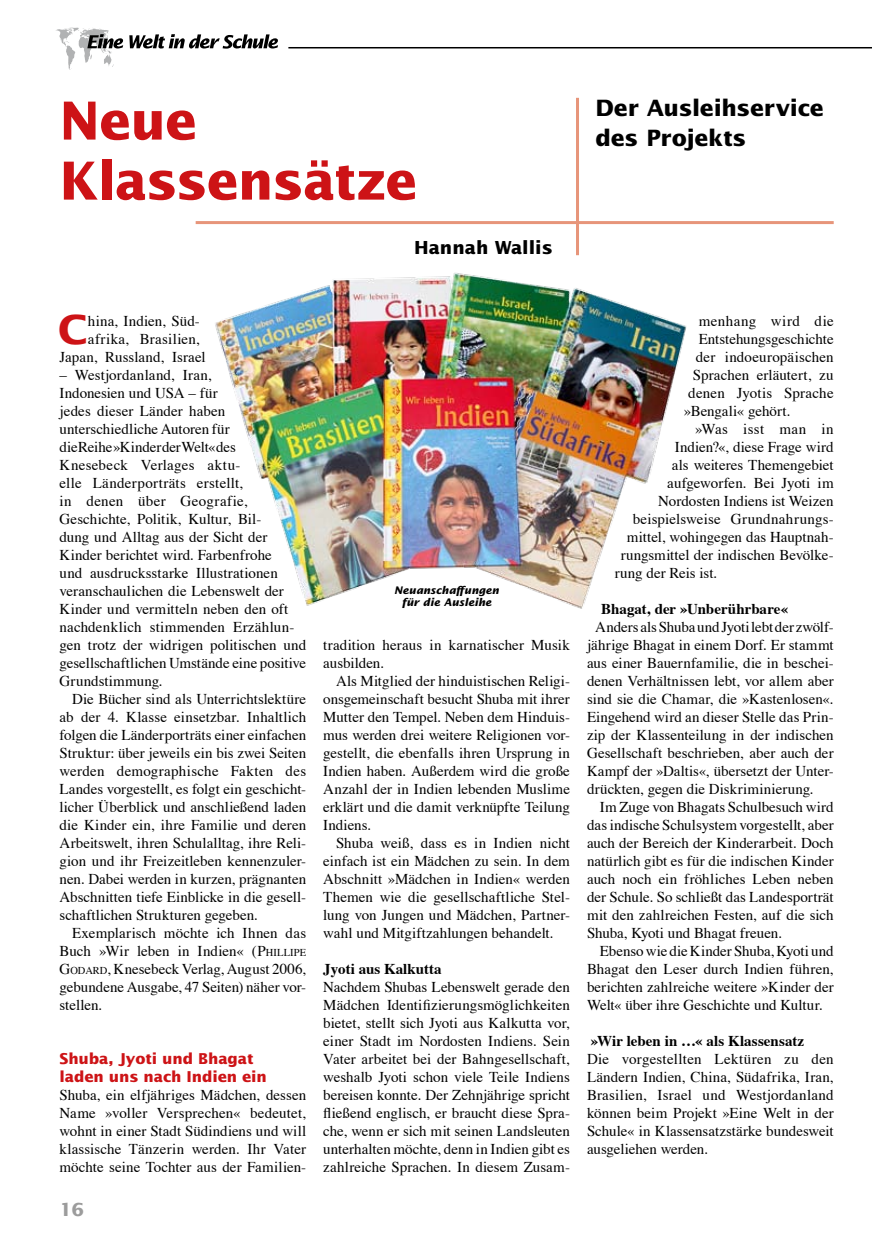
<style>
.page{position:relative;width:872px;height:1259px;background:#fff}
.page>*{position:absolute;margin:0;border:0;box-sizing:border-box;transform-origin:0 0}
.t1{font:700 52.5px/60px "Lucida Sans";letter-spacing:-.02em;color:#cd1316}
.t2{font:700 39.9px "Lucida Sans";color:#cd1316}
.t3{font:700 22.5px/30px "Lucida Sans";letter-spacing:-.01em;color:#000}
.t4{font:700 18px "Lucida Sans";color:#000}
.t5{font:700 18px "Lucida Sans";color:#9c9c9c}
.t6{font:15px/18px "Times";letter-spacing:.005em;color:#000;text-align:justify}
.t7{font:700 15px "Times";color:#000}
.t8{font:700 15px/18px "Lucida Sans";letter-spacing:-.01em;color:#cd1316}
.t9{font:15px "Times";letter-spacing:.025em;color:#000}
.t10{font:italic 700 10.5px/12px "Lucida Sans";color:#000;text-align:center}
.s1{font-style:inherit}
.s2{font-size:10.5px}
</style>
<div class="page">
<svg style="left:56px;top:28px;width:67px;height:42px"></svg>
<svg style="left:129px;top:34px;width:149px;height:15px"></svg>
<hr style="left:288px;top:47px;width:584px;height:1px;background:#000">
<hr style="left:196px;top:221px;width:637px;height:3px;background:#e7957a">
<hr style="left:576px;top:98px;width:3px;height:157px;background:#e7957a">
<img style="left:215px;top:272px;width:472px;height:337px">
<h1 class="t1" style="left:60px;top:90px;width:359px">Neue<br>Klassensätze</h1>
<h3 class="t3" style="left:595px;top:92px;width:230px">Der Ausleihservice des Projekts</h3>
<p class="t4" style="left:414px;top:236px;width:140px">Hannah Wallis</p>
<h2 class="t2" style="left:58px;top:305px;width:30px">C</h2>
<p class="t6" style="left:88px;top:310px;width:113px">hina, Indien, Süd-</p>
<p class="t6" style="left:88px;top:328px;width:113px">afrika, Brasilien,</p>
<p class="t6" style="left:60px;top:346px;width:148px">Japan, Russland, Israel</p>
<p class="t6" style="left:60px;top:364px;width:248px;text-align:left">– Westjordanland, Iran,<br>Indonesien und USA – für<br>jedes dieser Länder haben unterschiedliche Autoren für<br>die Reihe »Kinder der Welt« des<br>Knesebeck Verlages aktu-<br>elle Länderporträts erstellt,<br>in denen über Geografie,<br>Geschichte, Politik, Kultur, Bil-<br>dung und Alltag aus der Sicht der<br>Kinder berichtet wird. Farbenfrohe<br>und ausdrucksstarke Illustrationen veranschaulichen die Lebenswelt der<br>Kinder und vermitteln neben den oft nachdenklich stimmenden Erzählun&shy;gen trotz der widrigen politischen und gesellschaftlichen Umstände eine positive<br>Grundstimmung.</p>
<p class="t6" style="left:60px;top:688px;width:248px;text-indent:13px">Die Bücher sind als Unterrichtslektüre ab der 4. Klasse einsetzbar. Inhaltlich folgen die Länderporträts einer einfachen Struktur: über jeweils ein bis zwei Seiten werden demographische Fakten des Landes vorgestellt, es folgt ein geschicht&shy;licher Überblick und anschließend laden die Kinder ein, ihre Familie und deren Arbeitswelt, ihren Schulalltag, ihre Reli&shy;gion und ihr Freizeitleben kennenzuler&shy;nen. Dabei werden in kurzen, prägnanten Abschnitten tiefe Einblicke in die gesell&shy;schaftlichen Strukturen gegeben.</p>
<p class="t6" style="left:60px;top:922px;width:248px;text-indent:13px">Exemplarisch möchte ich Ihnen das Buch »Wir leben in Indien« (<span class="s1">P</span><span class="s2">HILLIPE </span><span class="s1">G</span><span class="s2">ODARD</span>, Knesebeck Verlag, August 2006, gebundene Ausgabe, 47 Seiten) näher vor&shy;stellen.</p>
<p class="t8" style="left:60px;top:1049px;width:209px">Shuba, Jyoti und Bhagat laden uns nach Indien ein</p>
<p class="t6" style="left:60px;top:1084px;width:248px">Shuba, ein elfjähriges Mädchen, dessen Name »voller Versprechen« bedeutet, wohnt in einer Stadt Südindiens und will klassische Tänzerin werden. Ihr Vater möchte seine Tochter aus der Familien-</p>
<p class="t5" style="left:60px;top:1198px;width:26px">16</p>
<p class="t10" style="left:394px;top:584px;width:106px">Neuanschaffungen für die Ausleihe</p>
<p class="t6" style="left:323px;top:634px;width:248px">tradition heraus in karnatischer Musik ausbilden.</p>
<p class="t6" style="left:323px;top:670px;width:248px;text-indent:13px">Als Mitglied der hinduistischen Religi&shy;onsgemeinschaft besucht Shuba mit ihrer Mutter den Tempel. Neben dem Hinduis&shy;mus werden drei weitere Religionen vor&shy;gestellt, die ebenfalls ihren Ursprung in Indien haben. Außerdem wird die große Anzahl der in Indien lebenden Muslime erklärt und die damit verknüpfte Teilung Indiens.</p>
<p class="t6" style="left:323px;top:832px;width:248px;text-indent:13px">Shuba weiß, dass es in Indien nicht einfach ist ein Mädchen zu sein. In dem Abschnitt »Mädchen in Indien« werden Themen wie die gesellschaftliche Stel&shy;lung von Jungen und Mädchen, Partner&shy;wahl und Mitgiftzahlungen behandelt.</p>
<p class="t7" style="left:323px;top:954px;width:120px">Jyoti aus Kalkutta</p>
<p class="t6" style="left:323px;top:976px;width:248px">Nachdem Shubas Lebenswelt gerade den Mädchen Identifizierungsmöglichkeiten bietet, stellt sich Jyoti aus Kalkutta vor, einer Stadt im Nordosten Indiens. Sein Vater arbeitet bei der Bahngesellschaft, weshalb Jyoti schon viele Teile Indiens bereisen konnte. Der Zehnjährige spricht fließend englisch, er braucht diese Spra&shy;che, wenn er sich mit seinen Landsleuten unterhalten möchte, denn in Indien gibt es zahlreiche Sprachen. In diesem Zusam-</p>
<p class="t9" style="left:699px;top:306px;width:136px">menhang wird die</p>
<p class="t6" style="left:699px;top:328px;width:136px">Entstehungsgeschichte</p>
<p class="t6" style="left:696px;top:346px;width:139px">der indoeuropäischen</p>
<p class="t6" style="left:693px;top:364px;width:142px">Sprachen erläutert, zu</p>
<p class="t6" style="left:688px;top:382px;width:147px">denen Jyotis Sprache</p>
<p class="t6" style="left:684px;top:400px;width:108px">»Bengali« gehört.</p>
<p class="t9" style="left:695px;top:414px;width:140px">»Was isst man in</p>
<p class="t6" style="left:675px;top:436px;width:160px">Indien?«, diese Frage wird</p>
<p class="t6" style="left:672px;top:454px;width:163px">als weiteres Themengebiet</p>
<p class="t6" style="left:667px;top:472px;width:168px">aufgeworfen. Bei Jyoti im</p>
<p class="t6" style="left:658px;top:490px;width:177px">Nordosten Indiens ist Weizen</p>
<p class="t6" style="left:633px;top:508px;width:202px">beispielsweise Grundnahrungs-</p>
<p class="t6" style="left:627px;top:526px;width:208px">mittel, wohingegen das Hauptnah-</p>
<p class="t6" style="left:621px;top:544px;width:214px">rungsmittel der indischen Bevölke-</p>
<p class="t6" style="left:615px;top:562px;width:104px">rung der Reis ist.</p>
<p class="t7" style="left:601px;top:594px;width:188px">Bhagat, der »Unberührbare«</p>
<p class="t6" style="left:587px;top:616px;width:248px;text-indent:8px">Anders als Shuba und Jyoti lebt der zwölf&shy;jährige Bhagat in einem Dorf. Er stammt aus einer Bauernfamilie, die in beschei&shy;denen Verhältnissen lebt, vor allem aber sind sie die Chamar, die »Kastenlosen«.<br>Eingehend wird an dieser Stelle das Prin&shy;zip der Klassenteilung in der indischen Gesellschaft beschrieben, aber auch der Kampf der »Daltis«, übersetzt der Unter&shy;drückten, gegen die Diskriminierung.</p>
<p class="t6" style="left:587px;top:796px;width:248px;text-indent:13px">Im Zuge von Bhagats Schulbesuch wird das indische Schulsystem vorgestellt, aber auch der Bereich der Kinderarbeit. Doch natürlich gibt es für die indischen Kinder auch noch ein fröhliches Leben neben der Schule. So schließt das Landesporträt mit den zahlreichen Festen, auf die sich Shuba, Kyoti und Bhagat freuen.</p>
<p class="t6" style="left:587px;top:940px;width:248px;text-indent:13px">Ebenso wie die Kinder Shuba, Kyoti und Bhagat den Leser durch Indien führen, berichten zahlreiche weitere »Kinder der Welt« über ihre Geschichte und Kultur.</p>
<p class="t7" style="left:591px;top:1026px;width:215px">»Wir leben in …« als Klassensatz</p>
<p class="t6" style="left:587px;top:1048px;width:248px">Die vorgestellten Lektüren zu den Ländern Indien, China, Südafrika, Iran, Brasilien, Israel und Westjordanland können beim Projekt »Eine Welt in der Schule« in Klassensatzstärke bundesweit ausgeliehen werden.</p>
</div>
